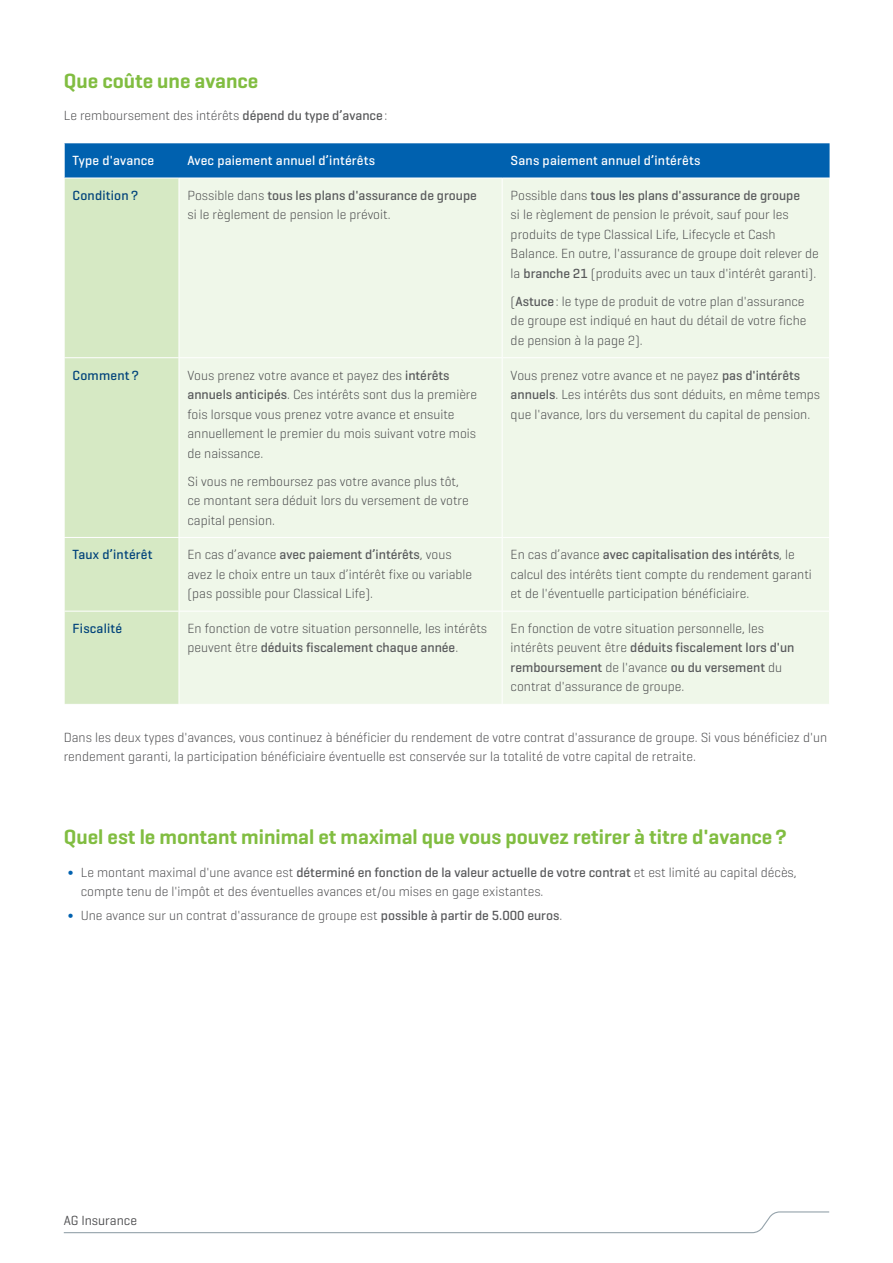
<style>
.page{position:relative;width:893px;height:1263px;background:#fff}
.page>*{position:absolute;margin:0;border:0;box-sizing:border-box;transform-origin:0 0}
.t1{font:600 21px "Geogrotesque";color:#81bd41}
.t2{font:300 13.5px/19.5px "Geogrotesque";color:#4d4d4f}
.t3{font:500 13.5px "Geogrotesque";letter-spacing:.015em;color:#fff}
.t4{font:500 13.5px "Geogrotesque";letter-spacing:.015em;color:#00427a}
.t5{font:13.5px "Geogrotesque";color:#4d4d4f}
.s1{font-weight:500;color:#58595b}
.s2{color:#0061af}
</style>
<div class="page">
<svg style="left:63px;top:1211px;width:767px;height:23px"></svg>
<div style="left:65px;top:143px;width:765px;height:35px;background:#0061af"></div>
<div style="left:65px;top:179px;width:114px;height:525px;background:#d6e9c4"></div>
<div style="left:180px;top:179px;width:649px;height:525px;background:#eff7e9"></div>
<hr style="left:502px;top:178px;width:1px;height:179px;background:#fff">
<hr style="left:64px;top:357px;width:115px;height:1px;background:#fff">
<hr style="left:179px;top:357px;width:323px;height:1px;background:#fff">
<hr style="left:502px;top:357px;width:328px;height:1px;background:#fff">
<hr style="left:502px;top:358px;width:1px;height:179px;background:#fff">
<hr style="left:64px;top:537px;width:115px;height:1px;background:#fff">
<hr style="left:179px;top:537px;width:323px;height:1px;background:#fff">
<hr style="left:502px;top:537px;width:328px;height:1px;background:#fff">
<hr style="left:502px;top:538px;width:1px;height:73px;background:#fff">
<hr style="left:64px;top:611px;width:115px;height:1px;background:#fff">
<hr style="left:179px;top:611px;width:323px;height:1px;background:#fff">
<hr style="left:502px;top:611px;width:328px;height:1px;background:#fff">
<hr style="left:502px;top:611px;width:1px;height:93px;background:#fff">
<h1 class="t1" style="left:64px;top:68px;width:196px">Que coûte une avance</h1>
<p class="t2" style="left:64px;top:106px;width:325px">Le remboursement des intérêts <span class="s1">dépend du type d’avance</span> :</p>
<p class="t3" style="left:73px;top:152px;width:83px">Type d'avance</p>
<p class="t3" style="left:187px;top:152px;width:189px">Avec paiement annuel d’intérêts</p>
<p class="t3" style="left:511px;top:152px;width:191px">Sans paiement annuel d’intérêts</p>
<p class="t4" style="left:73px;top:187px;width:67px">Condition ?</p>
<p class="t2" style="left:187px;top:185px;width:291px">Possible dans <span class="s1">tous les plans d'assurance de groupe </span>si le règlement de pension le prévoit.</p>
<p class="t2" style="left:511px;top:185px;width:310px">Possible dans <span class="s1">tous les plans d'assurance de groupe<br></span>si le règlement de pension le prévoit, sauf pour les produits de type Classical Life, Lifecycle et Cash Balance. En outre, l'assurance de groupe doit relever de la <span class="s1">branche 21</span> (produits avec un taux d'intérêt garanti).</p>
<p class="t2" style="left:511px;top:291px;width:297px">(<span class="s1">Astuce</span> : le type de produit de votre plan d'assurance de groupe est indiqué en haut du détail de votre fiche de pension à la page 2).</p>
<p class="t4" style="left:73px;top:367px;width:68px">Comment ?</p>
<p class="t2" style="left:187px;top:365px;width:291px">Vous prenez votre avance et payez des <span class="s1">intérêts annuels anticipés</span>. Ces intérêts sont dus la première fois lorsque vous prenez votre avance et ensuite annuellement le premier du mois suivant votre mois de naissance.</p>
<p class="t2" style="left:187px;top:471px;width:283px">Si vous ne remboursez pas votre avance plus tôt, ce montant sera déduit lors du versement de votre capital pension.</p>
<p class="t2" style="left:511px;top:365px;width:311px">Vous prenez votre avance et ne payez <span class="s1">pas d'intérêts annuels</span>. Les intérêts dus sont déduits, en même temps que l'avance, lors du versement du capital de pension.</p>
<p class="t4" style="left:73px;top:546px;width:81px">Taux d’intérêt</p>
<p class="t2" style="left:187px;top:544px;width:286px">En cas d’avance <span class="s1">avec paiement d’intérêts</span>, vous avez le choix entre un taux d’intérêt fixe ou variable (pas possible pour Classical Life).</p>
<p class="t2" style="left:511px;top:544px;width:303px">En cas d’avance <span class="s1">avec capitalisation des intérêts</span>, le calcul des intérêts tient compte du rendement garanti et de l'éventuelle participation bénéficiaire.</p>
<p class="t4" style="left:73px;top:620px;width:51px">Fiscalité</p>
<p class="t2" style="left:187px;top:618px;width:301px">En fonction de votre situation personnelle, les intérêts peuvent être <span class="s1">déduits fiscalement chaque année</span>.</p>
<p class="t2" style="left:511px;top:618px;width:285px">En fonction de votre situation personnelle, les intérêts peuvent être <span class="s1">déduits fiscalement lors d'un remboursement</span> de l'avance <span class="s1">ou du versement</span> du contrat d'assurance de groupe.</p>
<p class="t2" style="left:64px;top:727px;width:765px">Dans les deux types d'avances, vous continuez à bénéficier du rendement de votre contrat d'assurance de groupe. Si vous bénéficiez d'un rendement garanti, la participation bénéficiaire éventuelle est conservée sur la totalité de votre capital de retraite.</p>
<h1 class="t1" style="left:64px;top:824px;width:725px">Quel est le montant minimal et maximal que vous pouvez retirer à titre d'avance?</h1>
<p class="t2" style="left:81px;top:862px;width:717px;text-indent:-13px"><span class="s2">∫</span> Le montant maximal d'une avance est <span class="s1">déterminé en fonction de la valeur actuelle de votre contrat</span> et est limité au capital décès, compte tenu de l'impôt et des éventuelles avances et/ou mises en gage existantes.</p>
<p class="t2" style="left:68px;top:905px;width:496px"><span class="s2">∫</span> Une avance sur un contrat d'assurance de groupe est <span class="s1">possible à partir de 5.000 euros</span>.</p>
<p class="t5" style="left:64px;top:1212px;width:75px">AG Insurance</p>
</div>
